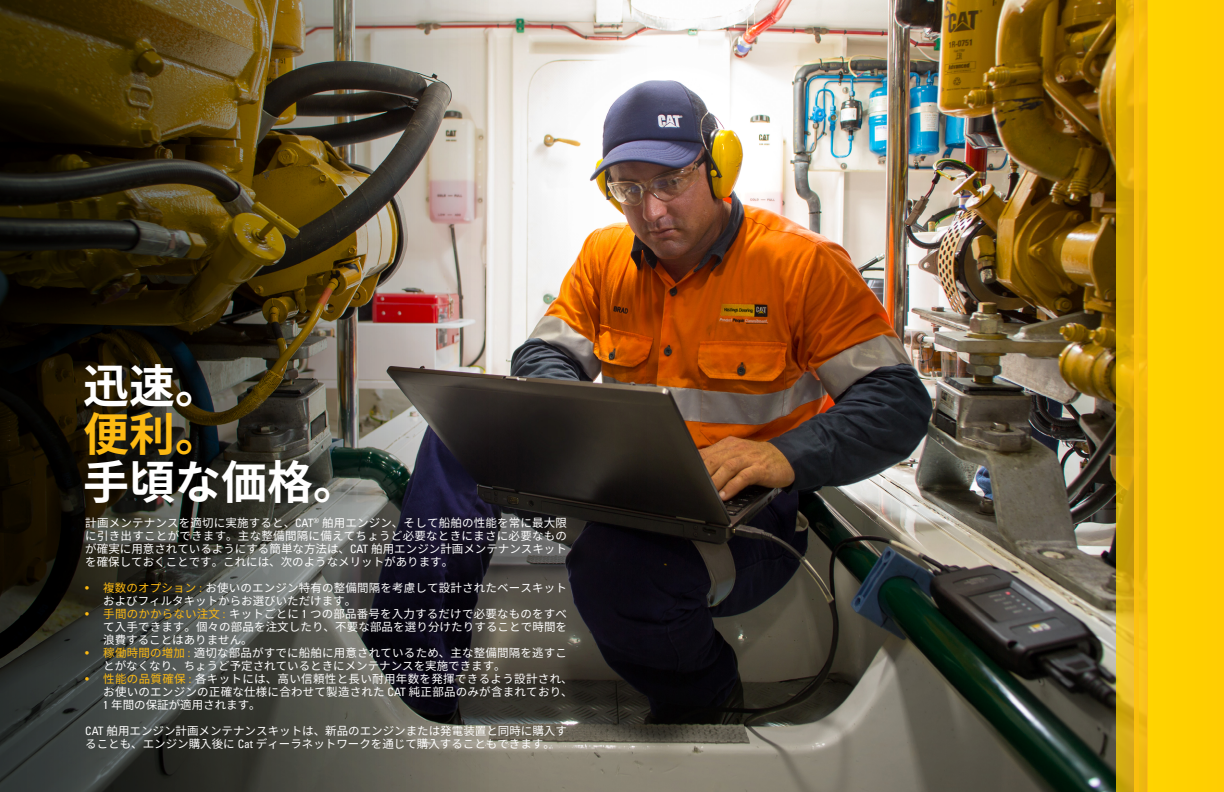
<style>
.page{position:relative;width:1224px;height:792px;background:#fff}
.page>*{position:absolute;margin:0;border:0;box-sizing:border-box;transform-origin:0 0}
.t1{font:700 46px "Noto Sans CJ Kjp";color:#fff}
.t2{font:700 46px "Noto Sans CJ Kjp";color:#fdba12}
.t3{font:11.5px/13px "Noto Sans CJ Kjp";color:#fff;text-align:justify}
.s1{font-family:"Univers LT Std";font-stretch:condensed}
.s2{font-family:"Univers LT Std";font-stretch:condensed;color:#fdba12}
.s3{color:#fdba12}
</style>
<div class="page">
<img style="left:747px;top:0;width:369px;height:792px">
<div style="left:1148px;top:0;width:76px;height:792px;background:#ffd100"></div>
<img style="left:0;top:0;width:747px;height:792px">
<svg style="left:1138px;top:0;width:10px;height:792px;background:#f1b90e"></svg>
<svg style="left:1116px;top:0;width:22px;height:792px;background:#deaf0d"></svg>
<h1 class="t1" style="left:83px;top:360px;width:139px">迅速。</h1>
<h1 class="t2" style="left:83px;top:408px;width:139px">便利。</h1>
<h1 class="t1" style="left:83px;top:456px;width:277px">手頃な価格。</h1>
<p class="t3" style="left:85px;top:517px;width:483px">計画メンテナンスを適切に実施すると、<span class="s1">CAT</span><sup>®</sup> 舶用エンジン、そして船舶の性能を常に最大限に引き出すことができます。主な整備間隔に備えてちょうど必要なときにまさに必要なものが確実に用意されているようにする簡単な方法は、<span class="s1">CAT</span> 舶用エンジン計画メンテナンスキットを確保しておくことです。これには、次のようなメリットがあります。</p>
<p class="t3" style="left:103px;top:582px;width:465px;text-indent:-18px"><span class="s2">•</span> <span class="s3">複数のオプション</span> <span class="s2">:</span> お使いのエンジン特有の整備間隔を考慮して設計されたベースキットおよびフィルタキットからお選びいただけます。</p>
<p class="t3" style="left:103px;top:608px;width:465px;text-indent:-18px"><span class="s2">•</span> <span class="s3">手間のかからない注文</span> <span class="s2">:</span> キットごとに <span class="s1">1</span> つの部品番号を入力するだけで必要なものをすべて入手できます。個々の部品を注文したり、不要な部品を選り分けたりすることで時間を浪費することはありません。</p>
<p class="t3" style="left:103px;top:647px;width:465px;text-indent:-18px"><span class="s2">•</span> <span class="s3">稼働時間の増加</span> <span class="s2">:</span> 適切な部品がすでに船舶に用意されているため、主な整備間隔を逃すことがなくなり、ちょうど予定されているときにメンテナンスを実施できます。</p>
<p class="t3" style="left:103px;top:673px;width:471px;text-indent:-18px"><span class="s2">•</span> <span class="s3">性能の品質確保</span> <span class="s2">:</span> 各キットには、高い信頼性と長い耐用年数を発揮できるよう設計され、お使いのエンジンの正確な仕様に合わせて製造された <span class="s1">CAT</span> 純正部品のみが含まれており、<span class="s1">1</span> 年間の保証が適用されます。</p>
<p class="t3" style="left:85px;top:725px;width:483px"><span class="s1">CAT</span> 舶用エンジン計画メンテナンスキットは、新品のエンジンまたは発電装置と同時に購入することも、エンジン購入後に <span class="s1">Cat</span> ディーラネットワークを通じて購入することもできます。</p>
</div>
